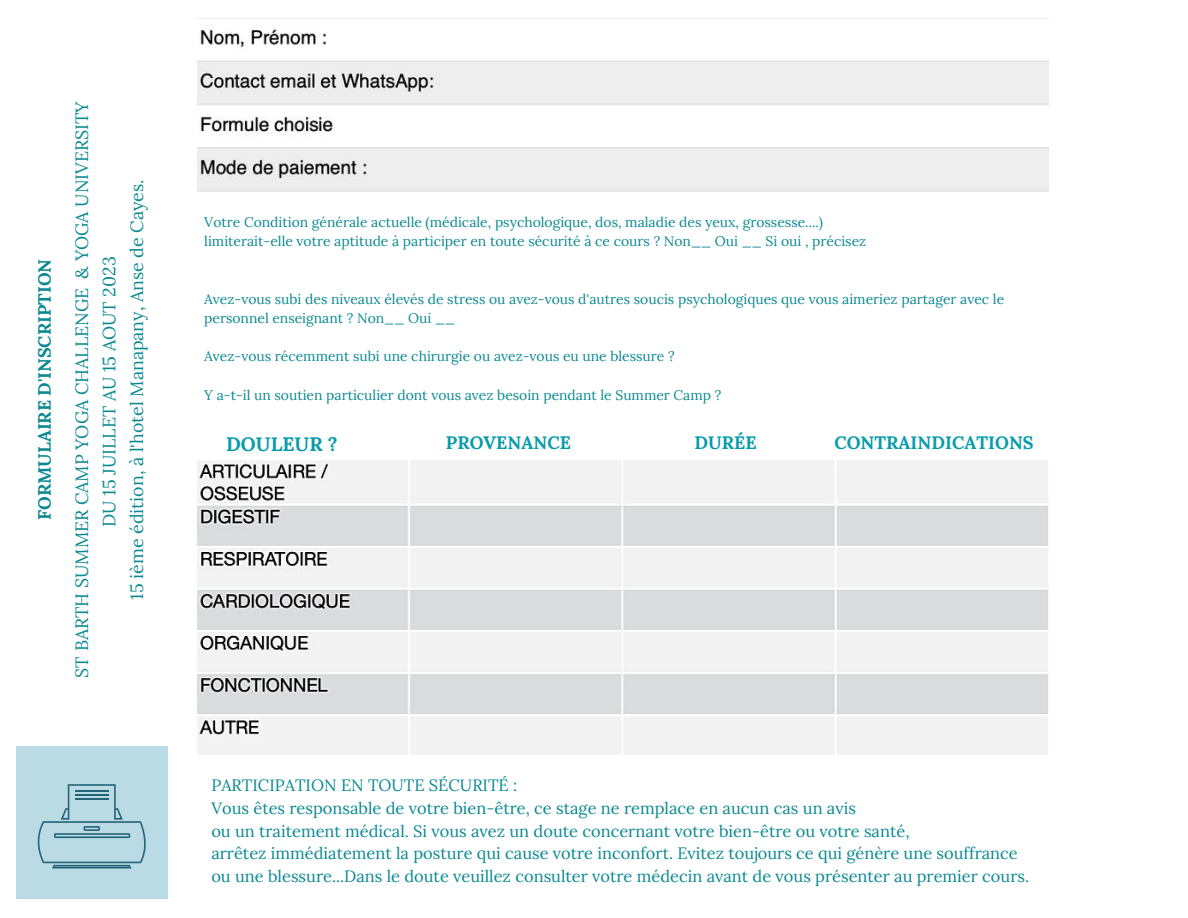
<style>
.page{position:relative;width:1188px;height:918px;background:#fff}
.page>*{position:absolute;margin:0;border:0;box-sizing:border-box;transform-origin:0 0}
.t1{font:700 19.5px "Lora";color:#079bac}
.t2{font:700 18px "Lora";color:#079bac}
.t3{font:17.85px/27.5px "Lora";color:#0b8991;text-align:center}
.t4{font:700 17.85px "Lora";color:#0b8991}
.t5{font:16.35px/22.6px "Lora";color:#0b8991}
.t6{font:13.95px/19.2px "Lora";color:#0b8991}
</style>
<div class="page">
<svg style="left:16px;top:746px;width:152px;height:153px;background:#b0d2dd"></svg>
<img style="left:197px;top:26px;width:852px;height:165px">
<img style="left:197px;top:460px;width:852px;height:295px">
<p class="t4" style="left:29px;top:520px;width:263px;rotate:-90deg">FORMULAIRE D'INSCRIPTION</p>
<p class="t3" style="left:67px;top:678px;width:578px;rotate:-90deg">ST BARTH SUMMER CAMP YOGA CHALLENGE &amp; YOGA UNIVERSITY<br>DU 15 JUILLET AU 15 AOUT 2023<br>15 ième édition, à l'hotel Manapany, Anse de Cayes.</p>
<p class="t6" style="left:204px;top:212px;width:664px">Votre Condition générale actuelle (médicale, psychologique, dos, maladie des yeux, grossesse....) limiterait-elle votre aptitude à participer en toute sécurité à ce cours ? Non__ Oui __ Si oui , précisez</p>
<p class="t6" style="left:204px;top:288px;width:801px">Avez-vous subi des niveaux élevés de stress ou avez-vous d'autres soucis psychologiques que vous aimeriez partager avec le personnel enseignant ? Non__ Oui __</p>
<p class="t6" style="left:204px;top:346px;width:472px">Avez-vous récemment subi une chirurgie ou avez-vous eu une blessure ?</p>
<p class="t6" style="left:204px;top:384px;width:519px">Y a-t-il un soutien particulier dont vous avez besoin pendant le Summer Camp ?</p>
<h1 class="t1" style="left:226px;top:428px;width:113px">DOULEUR ?</h1>
<p class="t2" style="left:446px;top:427px;width:127px">PROVENANCE</p>
<p class="t2" style="left:695px;top:427px;width:64px">DURÉE</p>
<p class="t2" style="left:834px;top:427px;width:201px">CONTRAINDICATIONS</p>
<p class="t5" style="left:211px;top:773px;width:819px">PARTICIPATION EN TOUTE SÉCURITÉ :<br>Vous êtes responsable de votre bien-être, ce stage ne remplace en aucun cas un avis<br>ou un traitement médical. Si vous avez un doute concernant votre bien-être ou votre santé,<br>arrêtez immédiatement la posture qui cause votre inconfort. Evitez toujours ce qui génère une souffrance ou une blessure...Dans le doute veuillez consulter votre médecin avant de vous présenter au premier cours.</p>
</div>
